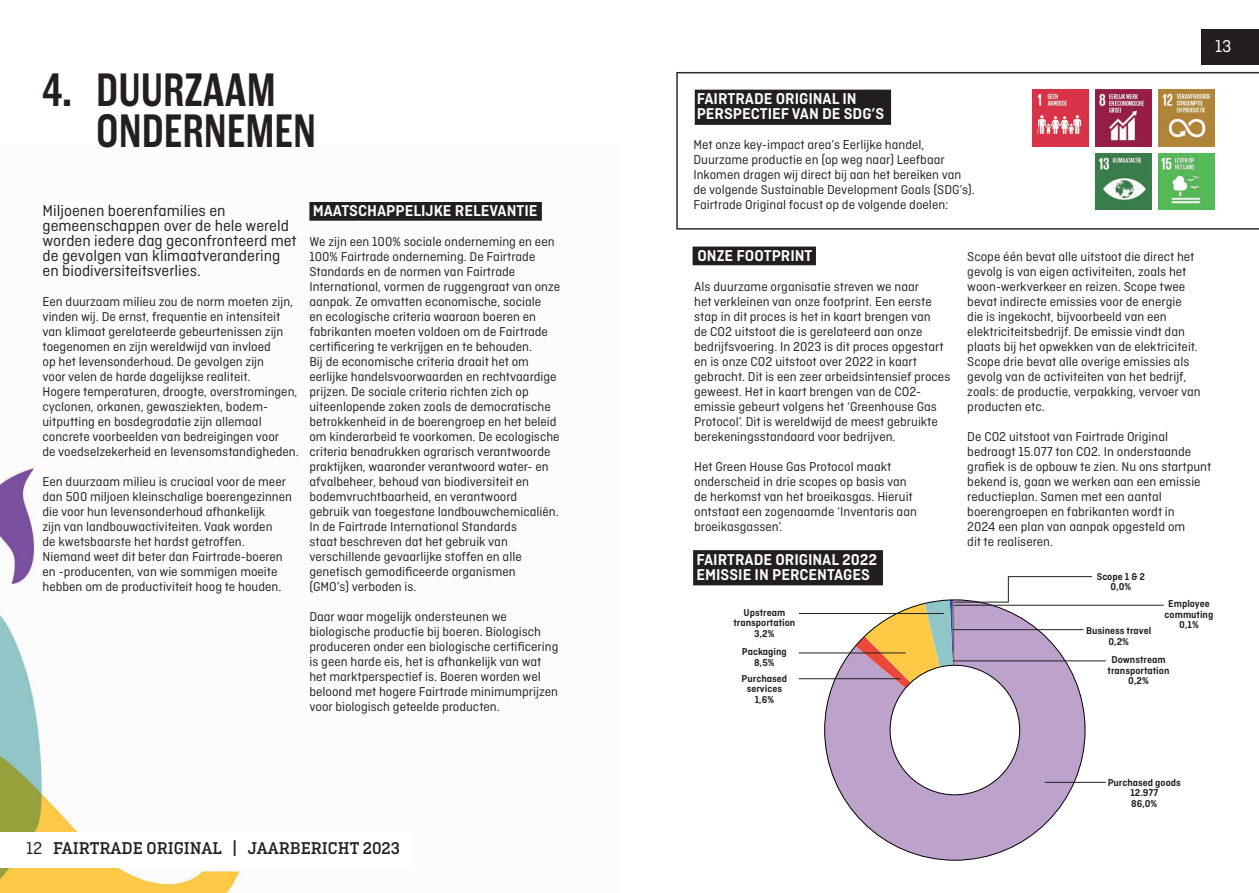
<style>
.page{position:relative;width:1259px;height:893px;background:#fff}
.page>*{position:absolute;margin:0;border:0;box-sizing:border-box;transform-origin:0 0}
.t1{font:500 48px/40.5px "Americane Cond";letter-spacing:.015em;color:#231f20}
.t2{font:500 18px "Ciutadella Slab";color:#231f20}
.t3{font:18px "Ciutadella";color:#fff}
.t4{font:16.5px/15px "Ciutadella";color:#231f20}
.t5{font:600 16.5px/15px "Ciutadella";color:#fff}
.t6{font:13.5px/15px "Ciutadella";color:#231f20}
.t7{font:600 10.5px/10.5px "Ciutadella";color:#231f20;text-align:center}
.s1{font-family:"Ciutadella";font-weight:400}
</style>
<div class="page">
<img style="left:0;top:465px;width:241px;height:428px">
<div style="left:693px;top:247px;width:122px;height:17px;background:#231f20"></div>
<div style="left:692px;top:247px;width:124px;height:18px;border:2px solid #231f20"></div>
<div style="left:310px;top:203px;width:231px;height:17px;background:#231f20"></div>
<div style="left:309px;top:202px;width:233px;height:19px;border:2px solid #231f20"></div>
<svg style="left:676px;top:72px;width:583px;height:158px"></svg>
<img style="left:1032px;top:90px;width:56px;height:56px">
<img style="left:1095px;top:90px;width:56px;height:56px">
<img style="left:1158px;top:90px;width:57px;height:56px">
<img style="left:1095px;top:153px;width:56px;height:57px">
<img style="left:1158px;top:153px;width:56px;height:57px">
<div style="left:695px;top:90px;width:195px;height:34px;background:#231f20"></div>
<div style="left:695px;top:90px;width:196px;height:35px;border:2px solid #231f20"></div>
<div style="left:694px;top:551px;width:188px;height:34px;background:#231f20"></div>
<div style="left:693px;top:550px;width:190px;height:35px;border:2px solid #231f20"></div>
<svg style="left:824px;top:646px;width:261px;height:215px"></svg>
<hr style="left:1045px;top:782px;width:60px;height:1px;background:#231f20">
<hr style="left:953px;top:660px;width:152px;height:1px;background:#231f20">
<hr style="left:954px;top:605px;width:209px;height:1px;background:#231f20">
<svg style="left:855px;top:576px;width:237px;height:112px"></svg>
<hr style="left:799px;top:678px;width:101px;height:1px;background:#231f20">
<hr style="left:799px;top:653px;width:106px;height:1px;background:#231f20">
<hr style="left:799px;top:613px;width:144px;height:1px;background:#231f20">
<div style="left:0;top:832px;width:413px;height:35px;background:#fff"></div>
<div style="left:1201px;top:29px;width:58px;height:35px;background:#231f20"></div>
<h1 class="t1" style="left:97px;top:70px;width:221px;text-indent:-54px">4. DUURZAAM<br>ONDERNEMEN</h1>
<p class="t4" style="left:43px;top:203px;width:256px">Miljoenen boerenfamilies en gemeenschappen over de hele wereld worden iedere dag geconfronteerd met de gevolgen van klimaatverandering en biodiversiteitsverlies.</p>
<p class="t6" style="left:43px;top:294px;width:258px">Een duurzaam milieu zou de norm moeten zijn, vinden wij. De ernst, frequentie en intensiteit van klimaat gerelateerde gebeurtenissen zijn toegenomen en zijn wereldwijd van invloed<br>op het levensonderhoud. De gevolgen zijn<br>voor velen de harde dagelijkse realiteit.<br>Hogere temperaturen, droogte, overstromingen, cyclonen, orkanen, gewasziekten, bodem&shy;uitputting en bosdegradatie zijn allemaal concrete voorbeelden van bedreigingen voor<br>de voedselzekerheid en levensomstandigheden.</p>
<p class="t6" style="left:43px;top:474px;width:251px">Een duurzaam milieu is cruciaal voor de meer dan 500 miljoen kleinschalige boerengezinnen die voor hun levensonderhoud afhankelijk<br>zijn van landbouwactiviteiten. Vaak worden<br>de kwetsbaarste het hardst getroffen.<br>Niemand weet dit beter dan Fairtrade-boeren en -producenten, van wie sommigen moeite hebben om de productiviteit hoog te houden.</p>
<p class="t5" style="left:313px;top:204px;width:226px">MAATSCHAPPELIJKE RELEVANTIE</p>
<p class="t6" style="left:309px;top:234px;width:252px">We zijn een 100% sociale onderneming en een 100% Fairtrade onderneming. De Fairtrade Standards en de normen van Fairtrade International, vormen de ruggengraat van onze aanpak. Ze omvatten economische, sociale<br>en ecologische criteria waaraan boeren en fabrikanten moeten voldoen om de Fairtrade certificering te verkrijgen en te behouden.<br>Bij de economische criteria draait het om eerlijke handelsvoorwaarden en rechtvaardige prijzen. De sociale criteria richten zich op uiteenlopende zaken zoals de democratische betrokkenheid in de boerengroep en het beleid om kinderarbeid te voorkomen. De ecologische criteria benadrukken agrarisch verantwoorde praktijken, waaronder verantwoord water- en afvalbeheer, behoud van biodiversiteit en bodemvruchtbaarheid, en verantwoord gebruik van toegestane landbouwchemicaliën.<br>In de Fairtrade International Standards<br>staat beschreven dat het gebruik van verschillende gevaarlijke stoffen en alle genetisch gemodificeerde organismen<br>(GMO’s) verboden is.</p>
<p class="t6" style="left:309px;top:609px;width:250px">Daar waar mogelijk ondersteunen we biologische productie bij boeren. Biologisch produceren onder een biologische certificering is geen harde eis, het is afhankelijk van wat het marktperspectief is. Boeren worden wel beloond met hogere Fairtrade minimumprijzen voor biologisch geteelde producten.</p>
<h2 class="t2" style="left:26px;top:838px;width:375px"><span class="s1">12</span> FAIRTRADE ORIGINAL | JAARBERICHT 2023</h2>
<h2 class="t3" style="left:1215px;top:37px;width:18px">13</h2>
<p class="t5" style="left:696px;top:91px;width:189px">FAIRTRADE ORIGINAL IN<br>PERSPECTIEF VAN DE SDG’S</p>
<p class="t6" style="left:693px;top:137px;width:283px">Met onze key-impact area’s Eerlijke handel, Duurzame productie en (op weg naar) Leefbaar Inkomen dragen wij direct bij aan het bereiken van de volgende Sustainable Development Goals (SDG’s).<br>Fairtrade Original focust op de volgende doelen:</p>
<p class="t5" style="left:697px;top:248px;width:117px">ONZE FOOTPRINT</p>
<p class="t6" style="left:694px;top:279px;width:258px">Als duurzame organisatie streven we naar<br>het verkleinen van onze footprint. Een eerste stap in dit proces is het in kaart brengen van<br>de CO2 uitstoot die is gerelateerd aan onze bedrijfsvoering. In 2023 is dit proces opgestart en is onze CO2 uitstoot over 2022 in kaart gebracht. Dit is een zeer arbeidsintensief proces geweest. Het in kaart brengen van de CO2- emissie gebeurt volgens het ‘Greenhouse Gas Protocol’. Dit is wereldwijd de meest gebruikte berekeningsstandaard voor bedrijven.</p>
<p class="t6" style="left:694px;top:459px;width:224px">Het Green House Gas Protocol maakt onderscheid in drie scopes op basis van de herkomst van het broeikasgas. Hieruit ontstaat een zogenaamde ‘Inventaris aan broeikasgassen’.</p>
<p class="t6" style="left:967px;top:249px;width:235px">Scope één bevat alle uitstoot die direct het gevolg is van eigen activiteiten, zoals het woon-werkverkeer en reizen. Scope twee bevat indirecte emissies voor de energie die is ingekocht, bijvoorbeeld van een elektriciteitsbedrijf. De emissie vindt dan plaats bij het opwekken van de elektriciteit.<br>Scope drie bevat alle overige emissies als gevolg van de activiteiten van het bedrijf, zoals: de productie, verpakking, vervoer van producten etc.</p>
<p class="t6" style="left:967px;top:429px;width:246px">De CO2 uitstoot van Fairtrade Original bedraagt 15.077 ton CO2. In onderstaande grafiek is de opbouw te zien. Nu ons startpunt bekend is, gaan we werken aan een emissie reductieplan. Samen met een aantal boerengroepen en fabrikanten wordt in<br>2024 een plan van aanpak opgesteld om<br>dit te realiseren.</p>
<p class="t7" style="left:1096px;top:571px;width:50px">Scope 1 &amp; 2<br>0,0%</p>
<p class="t5" style="left:696px;top:552px;width:182px">FAIRTRADE ORIGINAL 2022<br>EMISSIE IN PERCENTAGES</p>
<p class="t7" style="left:733px;top:607px;width:63px">Upstream transportation<br>3,2%</p>
<p class="t7" style="left:742px;top:646px;width:47px">Packaging<br>8,5%</p>
<p class="t7" style="left:741px;top:673px;width:47px">Purchased services<br>1,6%</p>
<p class="t7" style="left:1164px;top:599px;width:50px">Employee commuting<br>0,1%</p>
<p class="t7" style="left:1107px;top:655px;width:63px">Downstream transportation<br>0,2%</p>
<p class="t7" style="left:1086px;top:626px;width:67px">Business travel<br>0,2%</p>
<p class="t7" style="left:1107px;top:777px;width:75px">Purchased goods<br>12.977<br>86,0%</p>
</div>
